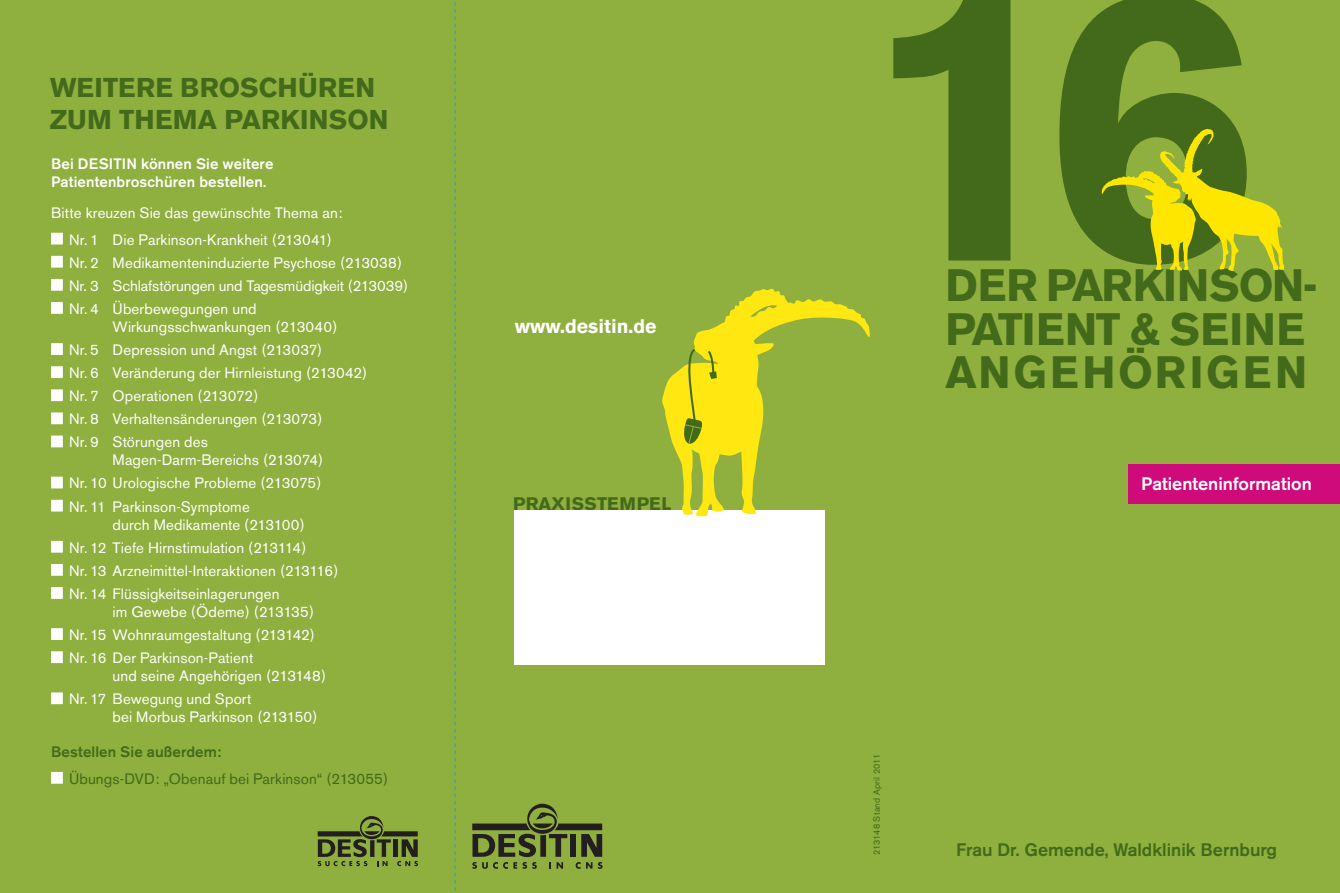
<style>
.page{position:relative;width:1340px;height:893px;background:#fff}
.page>*{position:absolute;margin:0;border:0;box-sizing:border-box;transform-origin:0 0}
.t1{font:700 45px/43.5px "Akzidenz Grotesk BE";letter-spacing:.01em;color:#426a1a}
.t2{font:700 27px/32.4px "Akzidenz Grotesk BE";letter-spacing:.01em;color:#426a1a}
.t3{font:700 19.5px "Akzidenz Grotesk BE";color:#fff}
.t4{font:500 18px "Akzidenz Grotesk BE";color:#426a1a}
.t5{font:500 18px "Akzidenz Grotesk BE";color:#fff}
.t6{font:700 18px "Akzidenz Grotesk BE";letter-spacing:.01em;color:#426a1a}
.t7{font:15px/18px "Akzidenz Grotesk BE";letter-spacing:.01em;color:#fff}
.t8{font:500 15px/18px "Akzidenz Grotesk BE";letter-spacing:.01em;color:#fff}
.t9{font:15px "Akzidenz Grotesk BE";letter-spacing:-.01em;color:#fff}
.t10{font:15px "Akzidenz Grotesk BE";letter-spacing:.01em;color:#426a1a}
.t11{font:500 15px "Akzidenz Grotesk BE";letter-spacing:.01em;color:#426a1a}
.t12{font:9px "Akzidenz Grotesk BE";letter-spacing:.025em;color:#426a1a}
</style>
<div class="page">
<div style="left:0;top:0;width:1339px;height:893px;background:#8faf3e"></div>
<svg style="left:472px;top:804px;width:130px;height:65px"></svg>
<div style="left:514px;top:510px;width:311px;height:155px;background:#fff"></div>
<svg style="left:662px;top:289px;width:208px;height:228px"></svg>
<svg style="left:893px;top:0;width:349px;height:261px;fill:#426a1a"></svg>
<svg style="left:1101px;top:129px;width:183px;height:142px"></svg>
<svg style="left:317px;top:816px;width:101px;height:50px"></svg>
<div style="left:1128px;top:464px;width:211px;height:39px;background:#cf0a7b"></div>
<div style="left:51px;top:233px;width:12px;height:11px;background:#fff;border:2px solid #fff"></div>
<div style="left:51px;top:256px;width:12px;height:12px;background:#fff;border:2px solid #fff"></div>
<div style="left:51px;top:279px;width:12px;height:12px;background:#fff;border:2px solid #fff"></div>
<div style="left:51px;top:302px;width:12px;height:12px;background:#fff;border:2px solid #fff"></div>
<div style="left:51px;top:343px;width:12px;height:12px;background:#fff;border:2px solid #fff"></div>
<div style="left:51px;top:366px;width:12px;height:12px;background:#fff;border:2px solid #fff"></div>
<div style="left:51px;top:389px;width:12px;height:12px;background:#fff;border:2px solid #fff"></div>
<div style="left:51px;top:412px;width:12px;height:12px;background:#fff;border:2px solid #fff"></div>
<div style="left:51px;top:436px;width:12px;height:11px;background:#fff;border:2px solid #fff"></div>
<div style="left:51px;top:477px;width:12px;height:11px;background:#fff;border:2px solid #fff"></div>
<div style="left:51px;top:500px;width:12px;height:12px;background:#fff;border:2px solid #fff"></div>
<div style="left:51px;top:541px;width:12px;height:12px;background:#fff;border:2px solid #fff"></div>
<div style="left:51px;top:564px;width:12px;height:12px;background:#fff;border:2px solid #fff"></div>
<div style="left:51px;top:587px;width:12px;height:12px;background:#fff;border:2px solid #fff"></div>
<div style="left:51px;top:628px;width:12px;height:12px;background:#fff;border:2px solid #fff"></div>
<div style="left:51px;top:651px;width:12px;height:12px;background:#fff;border:2px solid #fff"></div>
<div style="left:51px;top:692px;width:12px;height:12px;background:#fff;border:2px solid #fff"></div>
<div style="left:51px;top:772px;width:12px;height:12px;background:#fff;border:2px solid #fff"></div>
<svg style="left:455px;top:2px;width:1px;height:889px"></svg>
<p class="t2" style="left:50px;top:71px;width:340px">WEITERE BROSCHÜREN<br>ZUM THEMA PARKINSON</p>
<p class="t8" style="left:51px;top:155px;width:224px">Bei DESITIN können Sie weitere<br>Patientenbroschüren bestellen.</p>
<p class="t7" style="left:51px;top:204px;width:293px">Bitte kreuzen Sie das gewünschte Thema an:</p>
<p class="t7" style="left:69px;top:230px;width:264px">Nr. 1 Die Parkinson-Krankheit (213041)</p>
<p class="t7" style="left:69px;top:253px;width:335px">Nr. 2 Medikamenteninduzierte Psychose (213038)</p>
<p class="t9" style="left:69px;top:277px;width:341px">Nr. 3 Schlafstörungen und Tagesmüdigkeit (213039)</p>
<p class="t7" style="left:113px;top:300px;width:226px;text-indent:-43px">Nr. 4 Überbewegungen und<br>Wirkungsschwankungen (213040)</p>
<p class="t7" style="left:69px;top:341px;width:255px">Nr. 5 Depression und Angst (213037)</p>
<p class="t7" style="left:69px;top:364px;width:300px">Nr. 6 Veränderung der Hirnleistung (213042)</p>
<p class="t7" style="left:69px;top:387px;width:191px">Nr. 7 Operationen (213072)</p>
<p class="t7" style="left:69px;top:410px;width:255px">Nr. 8 Verhaltensänderungen (213073)</p>
<p class="t7" style="left:113px;top:433px;width:212px;text-indent:-43px">Nr. 9 Störungen des<br>Magen-Darm-Bereichs (213074)</p>
<p class="t7" style="left:69px;top:474px;width:254px">Nr. 10 Urologische Probleme (213075)</p>
<p class="t7" style="left:113px;top:497px;width:194px;text-indent:-43px">Nr. 11 Parkinson-Symptome<br>durch Medikamente (213100)</p>
<p class="t7" style="left:69px;top:538px;width:239px">Nr. 12 Tiefe Hirnstimulation (213114)</p>
<p class="t7" style="left:69px;top:562px;width:271px">Nr. 13 Arzneimittel-Interaktionen (213116)</p>
<p class="t7" style="left:113px;top:585px;width:203px;text-indent:-43px">Nr. 14 Flüssigkeitseinlagerungen<br>im Gewebe (Ödeme) (213135)</p>
<p class="t7" style="left:69px;top:626px;width:247px">Nr. 15 Wohnraumgestaltung (213142)</p>
<p class="t7" style="left:113px;top:649px;width:215px;text-indent:-43px">Nr. 16 Der Parkinson-Patient<br>und seine Angehörigen (213148)</p>
<p class="t7" style="left:113px;top:690px;width:206px;text-indent:-43px">Nr. 17 Bewegung und Sport<br>bei Morbus Parkinson (213150)</p>
<p class="t11" style="left:51px;top:743px;width:172px">Bestellen Sie außerdem:</p>
<p class="t10" style="left:69px;top:769px;width:321px">Übungs-DVD: „Obenauf bei Parkinson“ (213055)</p>
<p class="t3" style="left:514px;top:315px;width:143px">www.desitin.de</p>
<p class="t6" style="left:513px;top:494px;width:159px">PRAXISSTEMPEL</p>
<p class="t1" style="left:945px;top:264px;width:374px">DER PARKINSON-<br>PATIENT &amp; SEINE<br>ANGEHÖRIGEN</p>
<p class="t5" style="left:1141px;top:472px;width:172px">Patienteninformation</p>
<p class="t12" style="left:871px;top:855px;width:102px;rotate:-90deg">213148 Stand April 2011</p>
<p class="t4" style="left:956px;top:838px;width:322px">Frau Dr. Gemende, Waldklinik Bernburg</p>
</div>
